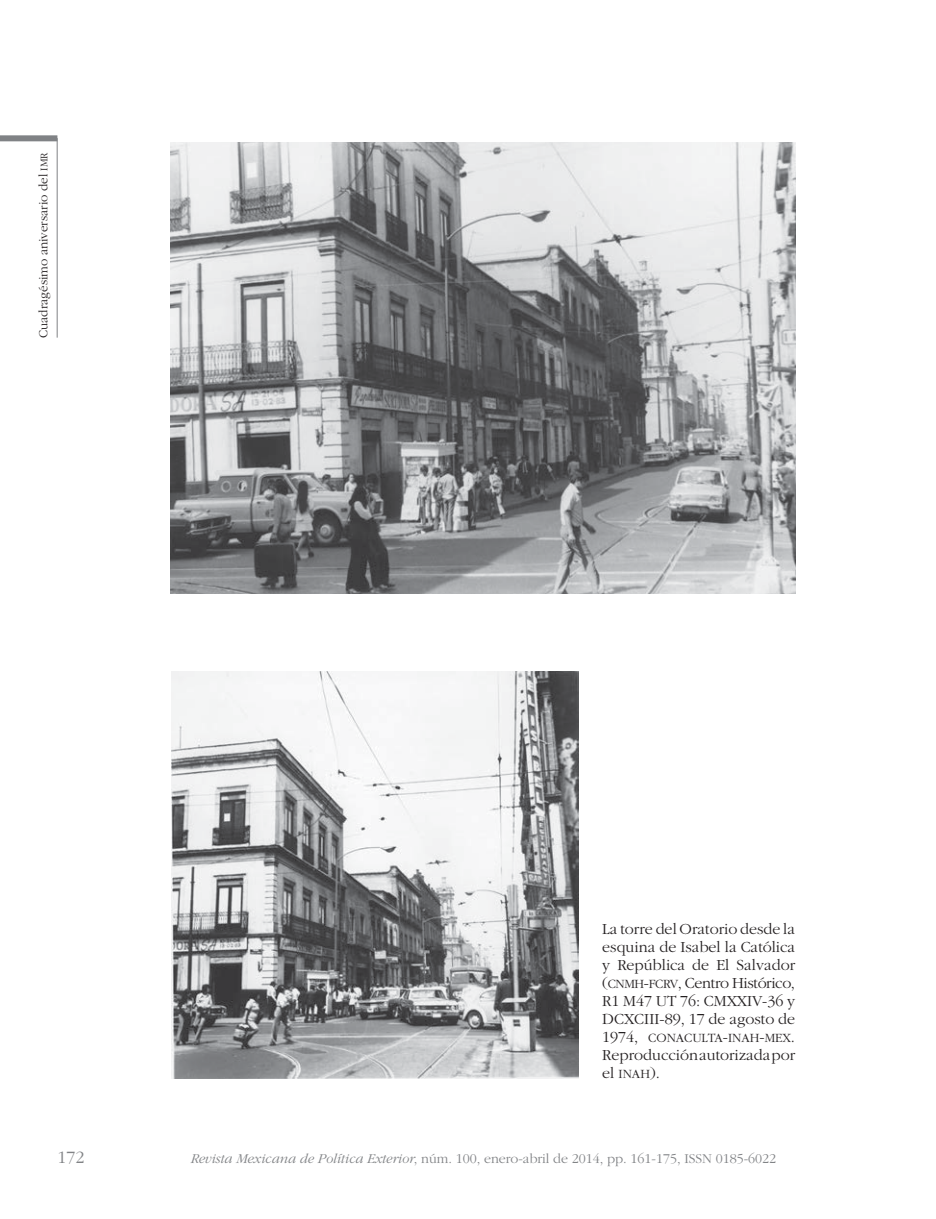
<style>
.page{position:relative;width:936px;height:1219px;background:#fff}
.page>*{position:absolute;margin:0;border:0;box-sizing:border-box;transform-origin:0 0}
.t1{font:300 18px "Garamond";color:#808285}
.t2{font:300 16px/18px "Garamond";color:#231f20;text-align:justify}
.t3{font:300 14px "Garamond";color:#808285}
.t4{font:13.2px "Garamond Light SC820";color:#231f20}
.t5{font:300 13px "Garamond";color:#231f20}
.s1{font-family:"Garamond Light SC820";font-weight:400;font-size:10.6px}
.s2{font-family:"Garamond Light SC820";font-weight:400;font-size:13.2px}
.s3{font-family:"Garamond Light SC820";font-weight:400}
.s4{font-family:"Garamond";font-weight:300;font-size:16px}
.s5{font-size:16px}
.s6{font-style:italic}
</style>
<div class="page">
<svg style="left:0;top:138px;width:58px;height:200px"></svg>
<div style="left:0;top:135px;width:57px;height:6px;background:#808285"></div>
<img style="left:170px;top:143px;width:625px;height:451px">
<img style="left:171px;top:672px;width:407px;height:406px">
<p class="t5" style="left:36px;top:338px;width:187px;rotate:-90deg">Cuadragésimo aniversario del <span class="s1">IMR</span></p>
<p class="t2" style="left:602px;top:920px;width:194px">La torre del Oratorio desde la esquina de Isabel la Católica y República de El Salvador (<span class="s2">CNMH</span><span class="s3">-</span><span class="s2">FCRV</span>, Centro Histórico, R1 M47 UT 76: CMXXI</p>
<p class="t2" style="left:752px;top:992px;width:44px">V-36 y</p>
<p class="t2" style="left:602px;top:1010px;width:10px">DCXCIII</p>
<p class="t2" style="left:659px;top:1010px;width:137px">-89, 17 de agosto de</p>
<p class="t4" style="left:602px;top:1031px;width:194px"><span class="s4">1974,</span> CONACULTA<span class="s5">-</span>INAH<span class="s5">-</span>MEX<span class="s4">.</span></p>
<p class="t2" style="left:602px;top:1046px;width:194px">Reproducción autorizada por el <span class="s2">INAH</span>).</p>
<p class="t1" style="left:57px;top:1148px;width:28px">172</p>
<p class="t3" style="left:190px;top:1151px;width:587px"><span class="s6">Revista Mexicana de Política Exterior</span>, núm. 100, enero-abril de 2014, pp. 161-175, <span class="s3">ISSN 0185-6022</span></p>
</div>
